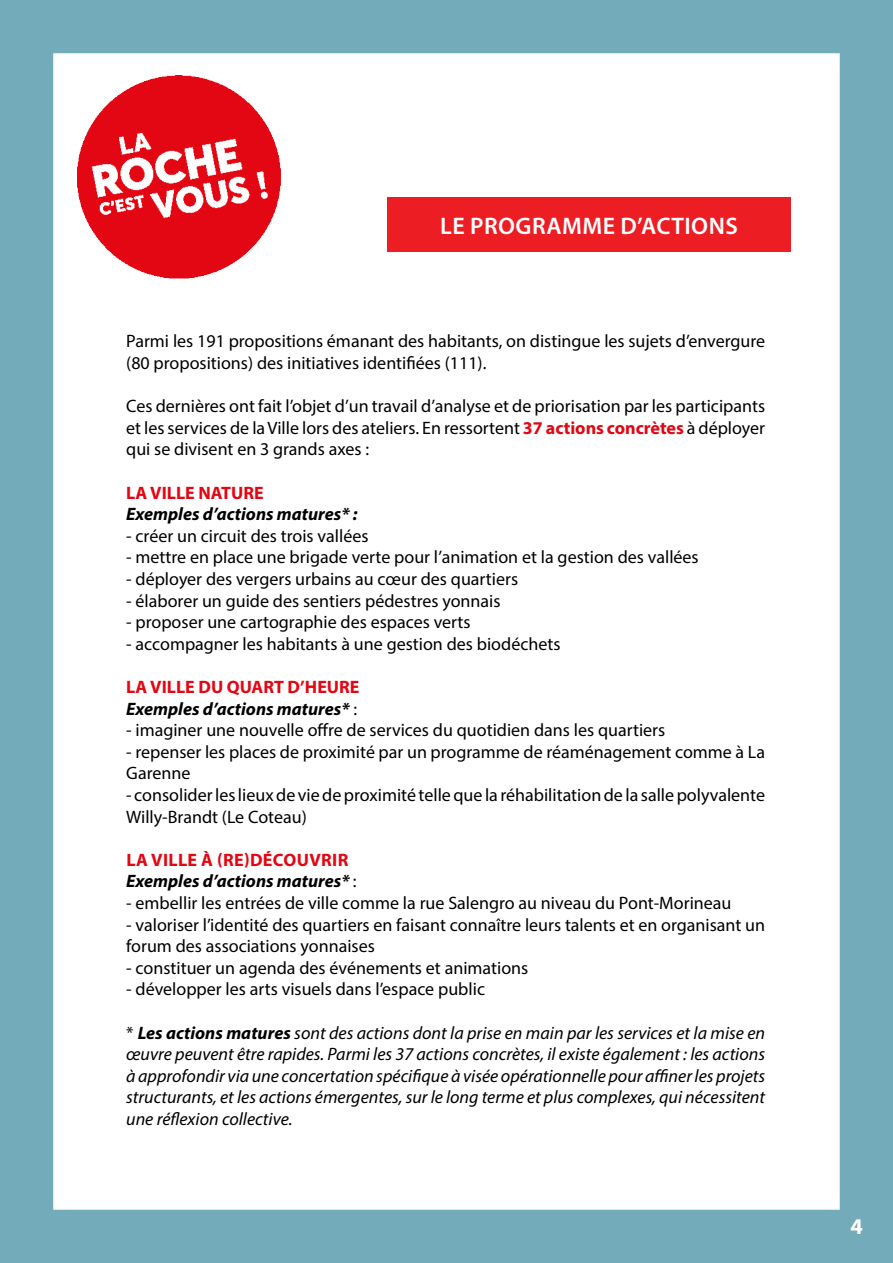
<style>
.page{position:relative;width:893px;height:1263px;background:#74abba}
.page>*{position:absolute;margin:0;border:0;box-sizing:border-box;transform-origin:0 0}
.t1{font:600 24px "Myriad Pro";letter-spacing:.02em;color:#fff}
.t2{font:700 22.5px "Myriad Pro";color:#fff}
.t3{font:18px/21.6px "Myriad Pro";color:#000}
.t4{font:italic 18px/21.6px "Myriad Pro";color:#000;text-align:justify}
.t5{font:italic 700 18px/21.6px "Myriad Pro";color:#000}
.t6{font:700 18px "Myriad Pro";color:#e30613}
.s1{font-weight:700;color:#e30613}
.s2{font-style:normal;color:#e30613}
.s3{font-weight:400;font-style:normal}
.s4{font-style:normal}
.s5{font-weight:700}
</style>
<div class="page">
<div style="left:53px;top:53px;width:787px;height:1157px;background:#fff;border:2px solid #fff"></div>
<img style="left:77px;top:75px;width:204px;height:204px">
<div style="left:387px;top:198px;width:404px;height:54px;background:#ed1d24"></div>
<h1 class="t1" style="left:440px;top:210px;width:299px">LE PROGRAMME D’ACTIONS</h1>
<p class="t3" style="left:126px;top:330px;width:640px">Parmi les 191 propositions émanant des habitants, on distingue les sujets d’envergure (80 propositions) des initiatives identifiées (111).</p>
<p class="t3" style="left:126px;top:395px;width:640px;text-align:justify">Ces dernières ont fait l’objet d’un travail d’analyse et de priorisation par les participants et les services de la Ville lors des ateliers. En ressortent <span class="s1">37 actions concrètes</span> à déployer qui se divisent en 3 grands axes :</p>
<p class="t6" style="left:126px;top:481px;width:34px">LA VILLE</p>
<p class="t6" style="left:199px;top:481px;width:12px">NATURE</p>
<p class="t5" style="left:126px;top:503px;width:233px">Exemples d’actions matures* :</p>
<p class="t3" style="left:126px;top:525px;width:244px">- créer un circuit des trois vallées</p>
<p class="t3" style="left:126px;top:546px;width:574px">- mettre en place une brigade verte pour l’animation et la gestion des vallées</p>
<p class="t3" style="left:126px;top:568px;width:393px">- déployer des vergers urbains au cœur des quartiers</p>
<p class="t3" style="left:126px;top:589px;width:376px">- élaborer un guide des sentiers pédestres yonnais</p>
<p class="t3" style="left:126px;top:611px;width:346px">- proposer une cartographie des espaces verts</p>
<p class="t3" style="left:126px;top:633px;width:436px">- accompagner les habitants à une gestion des biodéchets</p>
<p class="t6" style="left:126px;top:675px;width:34px">LA VILLE</p>
<p class="t6" style="left:199px;top:675px;width:54px">DU QUART</p>
<p class="t5" style="left:126px;top:675px;width:232px;text-indent:161px"><span class="s2">D’HEURE<br></span>Exemples d’actions matures* <span class="s3">:</span></p>
<p class="t3" style="left:126px;top:719px;width:541px">- imaginer une nouvelle offre de services du quotidien dans les quartiers</p>
<p class="t3" style="left:126px;top:741px;width:640px">- repenser les places de proximité par un programme de réaménagement comme à La<br>Garenne</p>
<p class="t3" style="left:126px;top:784px;width:640px">- consolider les lieux de vie de proximité telle que la réhabilitation de la salle polyvalente<br>Willy-Brandt (Le Coteau)</p>
<p class="t6" style="left:126px;top:848px;width:35px">LA VILLE</p>
<p class="t5" style="left:126px;top:848px;width:232px;text-align:center"><span class="s2">à (RE)DéCOUVRIR<br></span>Exemples d’actions matures* <span class="s3">:</span></p>
<p class="t3" style="left:126px;top:892px;width:607px">- embellir les entrées de ville comme la rue Salengro au niveau du Pont-Morineau</p>
<p class="t3" style="left:126px;top:913px;width:640px">- valoriser l’identité des quartiers en faisant connaître leurs talents et en organisant un forum des associations yonnaises</p>
<p class="t3" style="left:126px;top:957px;width:404px">- constituer un agenda des événements et animations</p>
<p class="t3" style="left:126px;top:978px;width:360px">- développer les arts visuels dans l’espace public</p>
<p class="t4" style="left:126px;top:1021px;width:640px"><span class="s4">*</span> <span class="s5">Les actions matures</span> sont des actions dont la prise en main par les services et la mise en œuvre peuvent être rapides. Parmi les 37 actions concrètes, il existe également : les actions à approfondir via une concertation spécifique à visée opérationnelle pour affiner les projets structurants, et les actions émergentes, sur le long terme et plus complexes, qui nécessitent une réflexion collective.</p>
<p class="t2" style="left:850px;top:1212px;width:14px">4</p>
</div>
